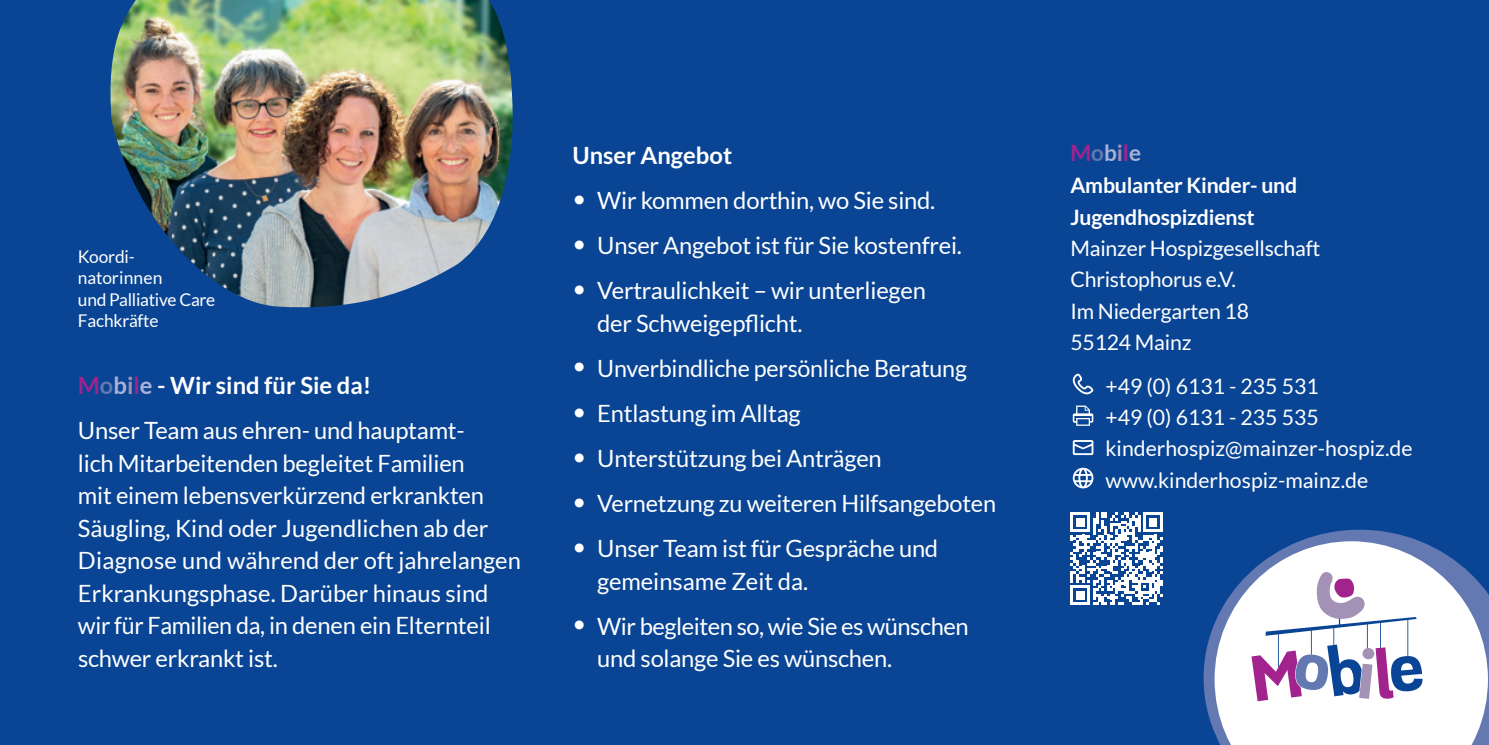
<style>
.page{position:relative;width:1489px;height:745px;background:#fff}
.page>*{position:absolute;margin:0;border:0;box-sizing:border-box;transform-origin:0 0}
.t1{font:23.75px/32.5px "Lato";letter-spacing:-.01em;color:#fff}
.t2{font:700 23.75px "Lato";color:#fff}
.t3{font:700 22.5px "Lato";color:#a2238e}
.t4{font:21.25px/31.2px "Lato";color:#fff}
.t5{font:700 21.25px/31.2px "Lato";letter-spacing:-.01em;color:#fff}
.t6{font:17.5px/21.2px "Lato";letter-spacing:-.01em;color:#fff}
.s1{font-weight:700;color:#a2238e}
.s2{font-weight:700;color:#6478b1}
.s3{font-weight:700;color:#a9b1d5}
.s4{font-weight:700;color:#a491b6}
.s5{font-weight:700}
.s6{color:#6478b1}
.s7{color:#a9b1d5}
.s8{color:#a491b6}
</style>
<div class="page">
<div style="left:0;top:0;width:1488px;height:744px;background:#094594"></div>
<svg style="left:1203px;top:529px;width:285px;height:215px"></svg>
<svg style="left:1214px;top:541px;width:273px;height:203px;background:#cbd5e7"></svg>
<svg style="left:1251px;top:571px;width:171px;height:129px;background:#d1cae1"></svg>
<img style="left:110px;top:0;width:403px;height:308px">
<svg style="left:1070px;top:512px;width:92px;height:92px"></svg>
<svg style="left:1072px;top:440px;width:21px;height:15px"></svg>
<svg style="left:1072px;top:373px;width:21px;height:21px"></svg>
<svg style="left:1072px;top:467px;width:21px;height:21px"></svg>
<svg style="left:1072px;top:405px;width:21px;height:20px"></svg>
<p class="t6" style="left:78px;top:246px;width:139px">Koordi&shy;natorinnen<br>und Palliative Care<br>Fachkräfte</p>
<p class="t1" style="left:78px;top:362px;width:388px;line-height:45px"><span class="s1">M</span><span class="s2">o</span><span class="s3">b</span><span class="s4">i</span><span class="s1">l</span><span class="s3">e</span> <span class="s5">- Wir sind für Sie da!<br></span>Unser Team aus ehren- und hauptamt-</p>
<p class="t1" style="left:78px;top:446px;width:444px">lich Mitarbeitenden begleitet Familien<br>mit einem lebensverkürzend erkrankten Säugling, Kind oder Jugendlichen ab der Diagnose und während der oft jahrelangen Erkrankungsphase. Darüber hinaus sind wir für Familien da, in denen ein Elternteil schwer erkrankt ist.</p>
<p class="t2" style="left:572px;top:142px;width:161px">Unser Angebot</p>
<p class="t1" style="left:572px;top:184px;width:364px">• Wir kommen dorthin, wo Sie sind.</p>
<p class="t1" style="left:572px;top:229px;width:391px">• Unser Angebot ist für Sie kostenfrei.</p>
<p class="t1" style="left:597px;top:274px;width:330px;text-indent:-25px">• Vertraulichkeit – wir unterliegen der Schweigepflicht.</p>
<p class="t1" style="left:572px;top:352px;width:396px">• Unverbindliche persönliche Beratung</p>
<p class="t1" style="left:572px;top:397px;width:230px">• Entlastung im Alltag</p>
<p class="t1" style="left:572px;top:441px;width:311px">• Unterstützung bei Anträgen</p>
<p class="t1" style="left:572px;top:487px;width:425px">• Vernetzung zu weiteren Hilfsangeboten</p>
<p class="t1" style="left:597px;top:532px;width:342px;text-indent:-25px">• Unser Team ist für Gespräche und gemeinsame Zeit da.</p>
<p class="t1" style="left:597px;top:609px;width:373px;text-indent:-25px">• Wir begleiten so, wie Sie es wünschen und solange Sie es wünschen.</p>
<p class="t3" style="left:1070px;top:140px;width:72px">M<span class="s6">o</span><span class="s7">b</span><span class="s8">i</span>l<span class="s7">e</span></p>
<p class="t5" style="left:1070px;top:170px;width:228px">Ambulanter Kinder- und<br>Jugendhospizdienst</p>
<p class="t4" style="left:1070px;top:232px;width:252px">Mainzer Hospizgesellschaft<br>Christophorus e.V.<br>Im Niedergarten 18<br>55124 Mainz</p>
<p class="t4" style="left:1105px;top:370px;width:308px">+49 (0) 6131 - 235 531<br>+49 (0) 6131 - 235 535 kinderhospiz@mainzer-hospiz.de www.kinderhospiz-mainz.de</p>
</div>
